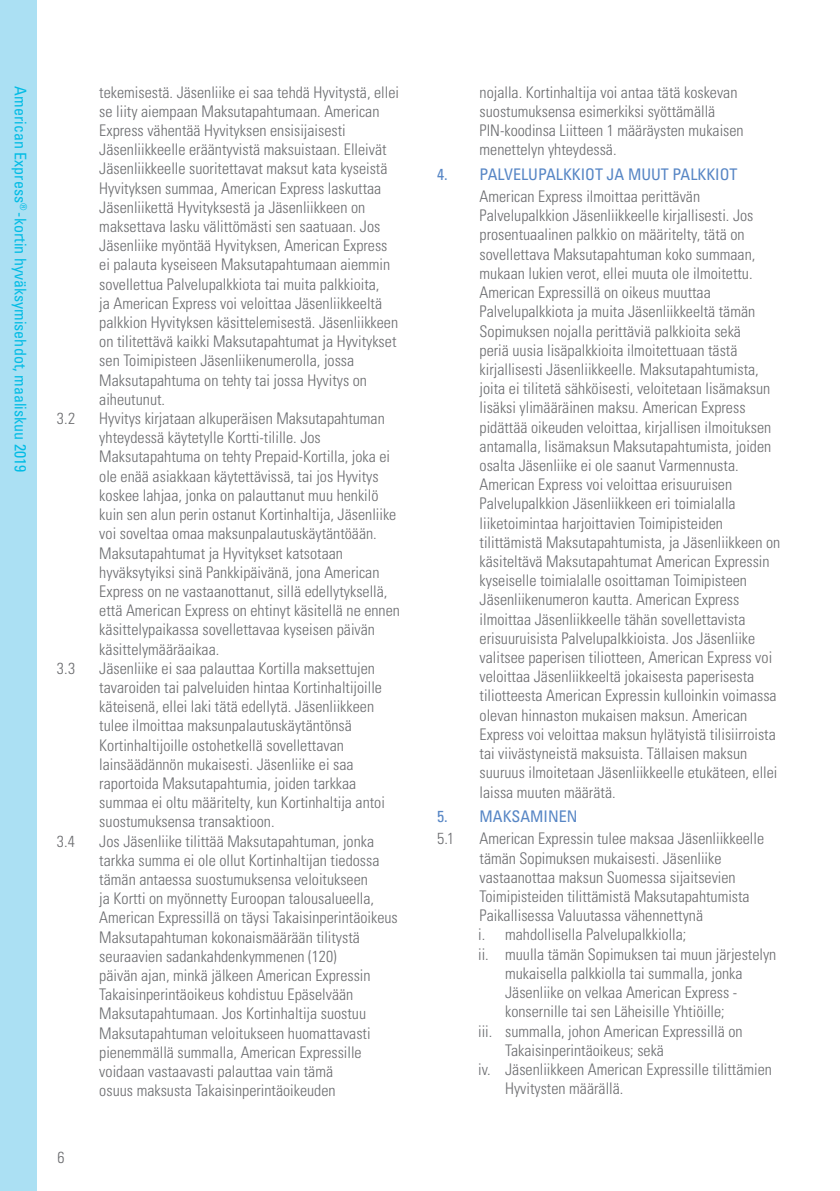
<style>
.page{position:relative;width:840px;height:1191px;background:#fff}
.page>*{position:absolute;margin:0;border:0;box-sizing:border-box;transform-origin:0 0}
.Body_copy_a{font:300 condensed 16px/19.2px "Univers";color:#6c6d70}
.Body_Copy_Indent{font:300 condensed 16px/19.2px "Univers";color:#6c6d70}
.Body_Copy_ABC{font:300 condensed 16px/19.2px "Univers";color:#6c6d70}
.t1{font:condensed 16px "Univers";color:#02bce5}
.t2{font:condensed 16px "Univers";color:#5786c5}
</style>
<div class="page">
<div style="left:0;top:0;width:36px;height:1191px;background:#abe0f3"></div>
<p class="t1" style="left:31px;top:86px;width:387px;rotate:90deg">American Express<sup>®</sup> -kortin hyväksymisehdot, maaliskuu 2019</p>
<p class="Body_copy_a" style="left:99px;top:82px;width:301px">tekemisestä. Jäsenliike ei saa tehdä Hyvitystä, ellei se liity aiempaan Maksutapahtumaan. American Express vähentää Hyvityksen ensisijaisesti Jäsenliikkeelle erääntyvistä maksuistaan. Elleivät Jäsenliikkeelle suoritettavat maksut kata kyseistä Hyvityksen summaa, American Express laskuttaa Jäsenliikettä Hyvityksestä ja Jäsenliikkeen on maksettava lasku välittömästi sen saatuaan. Jos Jäsenliike myöntää Hyvityksen, American Express ei palauta kyseiseen Maksutapahtumaan aiemmin sovellettua Palvelupalkkiota tai muita palkkioita,<br>ja American Express voi veloittaa Jäsenliikkeeltä palkkion Hyvityksen käsittelemisestä. Jäsenliikkeen on tilitettävä kaikki Maksutapahtumat ja Hyvitykset sen Toimipisteen Jäsenliikenumerolla, jossa Maksutapahtuma on tehty tai jossa Hyvitys on aiheutunut.</p>
<p class="Body_copy_a" style="left:57px;top:409px;width:20px">3.2</p>
<p class="Body_copy_a" style="left:99px;top:409px;width:302px">Hyvitys kirjataan alkuperäisen Maksutapahtuman yhteydessä käytetylle Kortti-tilille. Jos Maksutapahtuma on tehty Prepaid-Kortilla, joka ei ole enää asiakkaan käytettävissä, tai jos Hyvitys koskee lahjaa, jonka on palauttanut muu henkilö kuin sen alun perin ostanut Kortinhaltija, Jäsenliike voi soveltaa omaa maksunpalautuskäytäntöään.<br>Maksutapahtumat ja Hyvitykset katsotaan hyväksytyiksi sinä Pankkipäivänä, jona American Express on ne vastaanottanut, sillä edellytyksellä, että American Express on ehtinyt käsitellä ne ennen käsittelypaikassa sovellettavaa kyseisen päivän käsittelymääräaikaa.</p>
<p class="Body_copy_a" style="left:57px;top:658px;width:20px">3.3</p>
<p class="Body_copy_a" style="left:99px;top:658px;width:287px">Jäsenliike ei saa palauttaa Kortilla maksettujen tavaroiden tai palveluiden hintaa Kortinhaltijoille käteisenä, ellei laki tätä edellytä. Jäsenliikkeen tulee ilmoittaa maksunpalautuskäytäntönsä Kortinhaltijoille ostohetkellä sovellettavan lainsäädännön mukaisesti. Jäsenliike ei saa raportoida Maksutapahtumia, joiden tarkkaa summaa ei oltu määritelty, kun Kortinhaltija antoi suostumuksensa transaktioon.</p>
<p class="Body_copy_a" style="left:57px;top:831px;width:20px">3.4</p>
<p class="Body_copy_a" style="left:99px;top:831px;width:300px">Jos Jäsenliike tilittää Maksutapahtuman, jonka tarkka summa ei ole ollut Kortinhaltijan tiedossa tämän antaessa suostumuksensa veloitukseen<br>ja Kortti on myönnetty Euroopan talousalueella, American Expressillä on täysi Takaisinperintäoikeus Maksutapahtuman kokonaismäärään tilitystä seuraavien sadankahdenkymmenen (120)<br>päivän ajan, minkä jälkeen American Expressin Takaisinperintäoikeus kohdistuu Epäselvään Maksutapahtumaan. Jos Kortinhaltija suostuu Maksutapahtuman veloitukseen huomattavasti pienemmällä summalla, American Expressille voidaan vastaavasti palauttaa vain tämä<br>osuus maksusta Takaisinperintäoikeuden</p>
<p class="Body_Copy_Indent" style="left:58px;top:1147px;width:9px">6</p>
<p class="Body_copy_a" style="left:479px;top:82px;width:265px">nojalla. Kortinhaltija voi antaa tätä koskevan suostumuksensa esimerkiksi syöttämällä PIN-koodinsa Liitteen 1 määräysten mukaisen menettelyn yhteydessä.</p>
<p class="t2" style="left:437px;top:164px;width:302px">4. PALVELUPALKKIOT JA MUUT PALKKIOT</p>
<p class="Body_Copy_Indent" style="left:479px;top:187px;width:302px">American Express ilmoittaa perittävän Palvelupalkkion Jäsenliikkeelle kirjallisesti. Jos prosentuaalinen palkkio on määritelty, tätä on sovellettava Maksutapahtuman koko summaan, mukaan lukien verot, ellei muuta ole ilmoitettu.<br>American Expressillä on oikeus muuttaa Palvelupalkkiota ja muita Jäsenliikkeeltä tämän Sopimuksen nojalla perittäviä palkkioita sekä<br>periä uusia lisäpalkkioita ilmoitettuaan tästä kirjallisesti Jäsenliikkeelle. Maksutapahtumista, joita ei tilitetä sähköisesti, veloitetaan lisämaksun lisäksi ylimääräinen maksu. American Express pidättää oikeuden veloittaa, kirjallisen ilmoituksen antamalla, lisämaksun Maksutapahtumista, joiden osalta Jäsenliike ei ole saanut Varmennusta.<br>American Express voi veloittaa erisuuruisen Palvelupalkkion Jäsenliikkeen eri toimialalla liiketoimintaa harjoittavien Toimipisteiden tilittämistä Maksutapahtumista, ja Jäsenliikkeen on käsiteltävä Maksutapahtumat American Expressin kyseiselle toimialalle osoittaman Toimipisteen Jäsenliikenumeron kautta. American Express ilmoittaa Jäsenliikkeelle tähän sovellettavista erisuuruisista Palvelupalkkioista. Jos Jäsenliike valitsee paperisen tiliotteen, American Express voi veloittaa Jäsenliikkeeltä jokaisesta paperisesta tiliotteesta American Expressin kulloinkin voimassa olevan hinnaston mukaisen maksun. American Express voi veloittaa maksun hylätyistä tilisiirroista tai viivästyneistä maksuista. Tällaisen maksun suuruus ilmoitetaan Jäsenliikkeelle etukäteen, ellei laissa muuten määrätä.</p>
<p class="t2" style="left:437px;top:806px;width:142px">5. MAKSAMINEN</p>
<p class="Body_copy_a" style="left:437px;top:829px;width:19px">5.1</p>
<p class="Body_copy_a" style="left:479px;top:829px;width:286px">American Expressin tulee maksaa Jäsenliikkeelle tämän Sopimuksen mukaisesti. Jäsenliike vastaanottaa maksun Suomessa sijaitsevien Toimipisteiden tilittämistä Maksutapahtumista Paikallisessa Valuutassa vähennettynä</p>
<p class="Body_Copy_ABC" style="left:478px;top:925px;width:210px">i. mahdollisella Palvelupalkkiolla;</p>
<p class="Body_Copy_ABC" style="left:505px;top:944px;width:272px;text-indent:-27px">ii. muulla tämän Sopimuksen tai muun järjestelyn mukaisella palkkiolla tai summalla, jonka Jäsenliike on velkaa American Express - konsernille tai sen Läheisille Yhtiöille;</p>
<p class="Body_Copy_ABC" style="left:505px;top:1021px;width:239px;text-indent:-27px">iii. summalla, johon American Expressillä on<br>Takaisinperintäoikeus; sekä</p>
<p class="Body_Copy_ABC" style="left:505px;top:1059px;width:268px;text-indent:-27px">iv. Jäsenliikkeen American Expressille tilittämien<br>Hyvitysten määrällä.</p>
</div>
